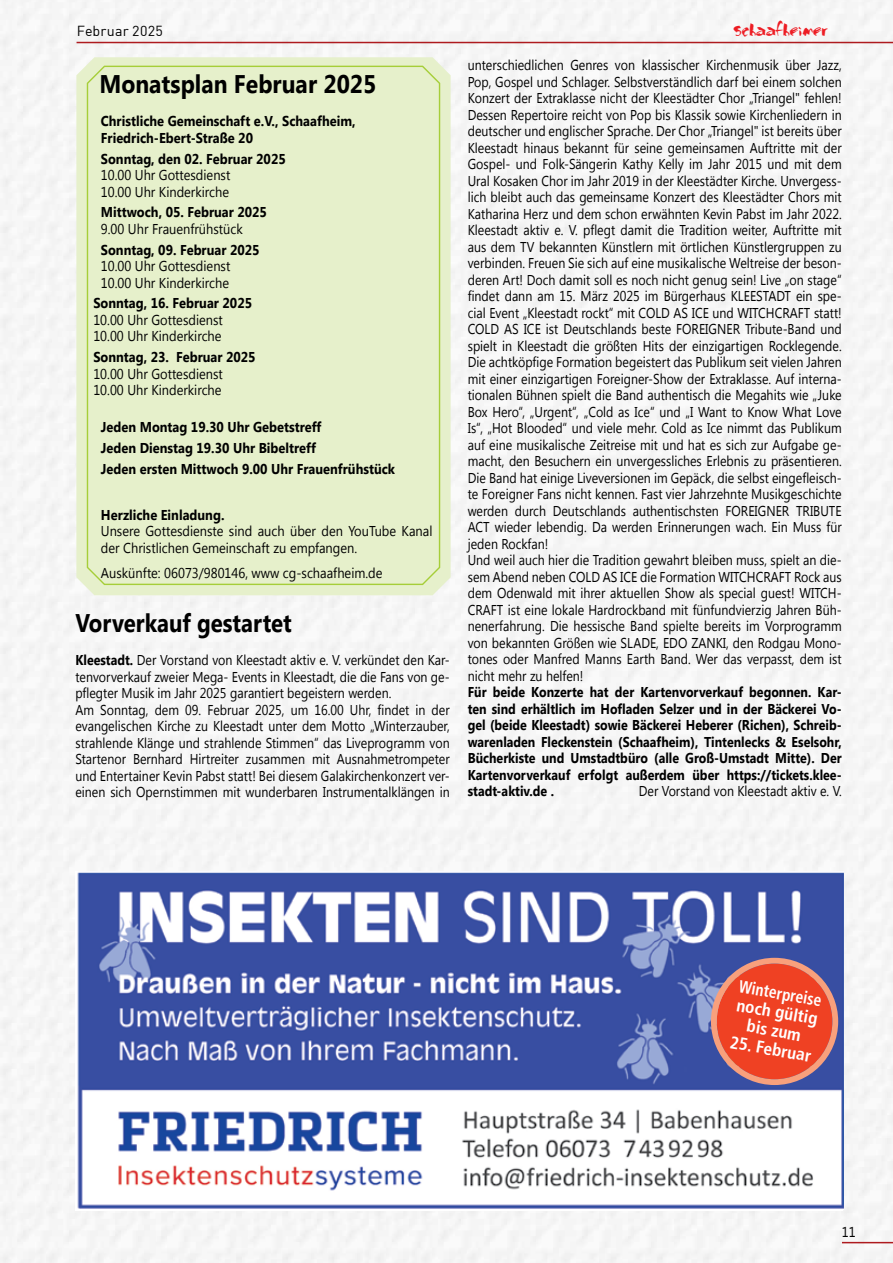
<style>
.page{position:relative;width:893px;height:1263px;background:#f5f5f5}
.page>*{position:absolute;margin:0;border:0;box-sizing:border-box;transform-origin:0 0}
.t1{font:700 25.5px "Segoe UI";color:#000;scale:.9 1}
.t2{font:700 25.5px "Segoe UI";color:#000;scale:.87 1}
.t3{font:18px "Baloney HL";color:#ed1d24}
.t4{font:18px "Myriad Pro";color:#ed1d24}
.t5{font:700 condensed 17.4px/18.8px "Frutiger";color:#fff;text-align:center;scale:.9 1}
.t6{font:700 condensed 17.4px "Frutiger";color:#fff}
.t7{font:14.25px/16.5px "Segoe UI";color:#000;scale:.87 1}
.t8{font:700 14.25px/16.5px "Segoe UI";color:#000;text-align:justify;scale:.87 1}
.t9{font:14.25px/16.5px "Segoe UI";color:#000;scale:.9 1}
.t10{font:700 14.25px/20.7px "Segoe UI";color:#000;scale:.9 1}
.t11{font:14.25px "Myriad Pro";letter-spacing:-.005em;color:#000}
.t12{font:14.25px "DIN";letter-spacing:.01em;color:#000}
.t13{font:11.55px "Helvetica";color:#000}
.s1{font-weight:700}
</style>
<div class="page">
<hr style="left:77px;top:42px;width:816px;height:1px;background:#ae1b1f">
<hr style="left:842px;top:1242px;width:51px;height:1px;background:#ae1b1f">
<svg style="left:76px;top:57px;width:375px;height:538px;fill:#e6f0cb"></svg>
<div style="left:86px;top:64px;width:355px;height:522px;background:#e6f0cb"></div>
<img style="left:77px;top:872px;width:766px;height:337px">
<svg style="left:711px;top:958px;width:127px;height:127px"></svg>
<p class="t12" style="left:77px;top:22px;width:88px">Februar 2025</p>
<p class="t3" style="left:734px;top:20px;width:96px">Schaafheimer</p>
<h1 class="t1" style="left:99px;top:66px;width:309px">Monatsplan Februar 2025</h1>
<p class="t10" style="left:101px;top:112px;width:284px;line-height:16.5px">Christliche Gemeinschaft e.V., Schaafheim,<br>Friedrich-Ebert-Straße 20</p>
<p class="t10" style="left:101px;top:147px;width:207px">Sonntag, den 02. Februar 2025</p>
<p class="t9" style="left:101px;top:166px;width:145px">10.00 Uhr Gottesdienst<br>10.00 Uhr Kinderkirche</p>
<p class="t10" style="left:101px;top:201px;width:186px">Mittwoch, 05. Februar 2025</p>
<p class="t9" style="left:101px;top:220px;width:159px">9.00 Uhr Frauenfrühstück</p>
<p class="t10" style="left:101px;top:238px;width:178px">Sonntag, 09. Februar 2025</p>
<p class="t9" style="left:101px;top:257px;width:145px">10.00 Uhr Gottesdienst<br>10.00 Uhr Kinderkirche</p>
<p class="t10" style="left:93px;top:292px;width:178px">Sonntag, 16. Februar 2025</p>
<p class="t9" style="left:93px;top:311px;width:145px">10.00 Uhr Gottesdienst<br>10.00 Uhr Kinderkirche</p>
<p class="t10" style="left:93px;top:346px;width:182px">Sonntag, 23. Februar 2025</p>
<p class="t9" style="left:93px;top:365px;width:145px">10.00 Uhr Gottesdienst<br>10.00 Uhr Kinderkirche</p>
<p class="t10" style="left:101px;top:416px;width:328px">Jeden Montag 19.30 Uhr Gebetstreff<br>Jeden Dienstag 19.30 Uhr Bibeltreff<br>Jeden ersten Mittwoch 9.00 Uhr Frauenfrühstück</p>
<p class="t10" style="left:101px;top:503px;width:139px">Herzliche Einladung.</p>
<p class="t9" style="left:101px;top:522px;width:370px">Unsere Gottesdienste sind auch über den YouTube Kanal der Christlichen Gemeinschaft zu empfangen.</p>
<p class="t9" style="left:101px;top:564px;width:314px">Auskünfte: 06073/980146, www cg-schaafheim.de</p>
<h1 class="t2" style="left:75px;top:605px;width:250px">Vorverkauf gestartet</h1>
<p class="t7" style="left:75px;top:651px;width:432px"><span class="s1">Kleestadt.</span> Der Vorstand von Kleestadt aktiv e. V. verkündet den Kar&shy;tenvorverkauf zweier Mega- Events in Kleestadt, die die Fans von ge&shy;pflegter Musik im Jahr 2025 garantiert begeistern werden.<br>Am Sonntag, dem 09. Februar 2025, um 16.00 Uhr, findet in der evangelischen Kirche zu Kleestadt unter dem Motto „Winterzauber, strahlende Klänge und strahlende Stimmen“ das Liveprogramm von Startenor Bernhard Hirtreiter zusammen mit Ausnahmetrompeter und Entertainer Kevin Pabst statt! Bei diesem Galakirchenkonzert ver&shy;einen sich Opernstimmen mit wunderbaren Instrumentalklängen in</p>
<p class="t11" style="left:77px;top:22px;width:96px">November 2024</p>
<p class="t4" style="left:761px;top:18px;width:77px">aaf eimer</p>
<p class="t7" style="left:468px;top:56px;width:431px">unterschiedlichen Genres von klassischer Kirchenmusik über Jazz, Pop, Gospel und Schlager. Selbstverständlich darf bei einem solchen Konzert der Extraklasse nicht der Kleestädter Chor „Triangel" fehlen!<br>Dessen Repertoire reicht von Pop bis Klassik sowie Kirchenliedern in deutscher und englischer Sprache. Der Chor „Triangel" ist bereits über Kleestadt hinaus bekannt für seine gemeinsamen Auftritte mit der Gospel- und Folk-Sängerin Kathy Kelly im Jahr 2015 und mit dem Ural Kosaken Chor im Jahr 2019 in der Kleestädter Kirche. Unvergess&shy;lich bleibt auch das gemeinsame Konzert des Kleestädter Chors mit Katharina Herz und dem schon erwähnten Kevin Pabst im Jahr 2022.<br>Kleestadt aktiv e. V. pflegt damit die Tradition weiter, Auftritte mit aus dem TV bekannten Künstlern mit örtlichen Künstlergruppen zu verbinden. Freuen Sie sich auf eine musikalische Weltreise der beson&shy;deren Art! Doch damit soll es noch nicht genug sein! Live „on stage“ findet dann am 15. März 2025 im Bürgerhaus KLEESTADT ein spe&shy;cial Event „Kleestadt rockt“ mit COLD AS ICE und WITCHCRAFT statt!<br>COLD AS ICE ist Deutschlands beste FOREIGNER Tribute-Band und spielt in Kleestadt die größten Hits der einzigartigen Rocklegende.<br>Die achtköpfige Formation begeistert das Publikum seit vielen Jahren mit einer einzigartigen Foreigner-Show der Extraklasse. Auf interna&shy;tionalen Bühnen spielt die Band authentisch die Megahits wie „Juke Box Hero“, „Urgent“, „Cold as Ice“ und „I Want to Know What Love Is“, „Hot Blooded“ und viele mehr. Cold as Ice nimmt das Publikum auf eine musikalische Zeitreise mit und hat es sich zur Aufgabe ge&shy;macht, den Besuchern ein unvergessliches Erlebnis zu präsentieren.<br>Die Band hat einige Liveversionen im Gepäck, die selbst eingefleisch&shy;te Foreigner Fans nicht kennen. Fast vier Jahrzehnte Musikgeschichte werden durch Deutschlands authentischsten FOREIGNER TRIBUTE ACT wieder lebendig. Da werden Erinnerungen wach. Ein Muss für jeden Rockfan!<br>Und weil auch hier die Tradition gewahrt bleiben muss, spielt an die&shy;sem Abend neben COLD AS ICE die Formation WITCHCRAFT Rock aus dem Odenwald mit ihrer aktuellen Show als special guest! WITCH-CRAFT ist eine lokale Hardrockband mit fünfundvierzig Jahren Büh&shy;nenerfahrung. Die hessische Band spielte bereits im Vorprogramm von bekannten Größen wie SLADE, EDO ZANKI, den Rodgau Mono&shy;tones oder Manfred Manns Earth Band. Wer das verpasst, dem ist nicht mehr zu helfen!</p>
<p class="t8" style="left:468px;top:683px;width:431px">Für beide Konzerte hat der Kartenvorverkauf begonnen. Kar&shy;ten sind erhältlich im Hofladen Selzer und in der Bäckerei Vo&shy;gel (beide Kleestadt) sowie Bäckerei Heberer (Richen), Schreib&shy;warenladen Fleckenstein (Schaafheim), Tintenlecks &amp; Eselsohr, Bücherkiste und Umstadtbüro (alle Groß-Umstadt Mitte). Der Kartenvorverkauf erfolgt außerdem über https://tickets.klee&shy;stadt-aktiv.de .</p>
<p class="t13" style="left:10px;top:779px;width:311px">3sp_Insekten mit Einsatz_Layout 1 12.01.23 18:33 Seite 1</p>
<p class="t7" style="left:639px;top:782px;width:235px">Der Vorstand von Kleestadt aktiv e. V.</p>
<p class="t5" style="left:741px;top:977px;width:95px;rotate:10deg">W interpreise noch gültig bis zum</p>
<p class="t6" style="left:732px;top:1031px;width:86px;rotate:10deg">25. Februar</p>
<p class="t9" style="left:842px;top:1223px;width:17px">11</p>
<p class="t9" style="left:849px;top:1223px;width:9px">3</p>
</div>
